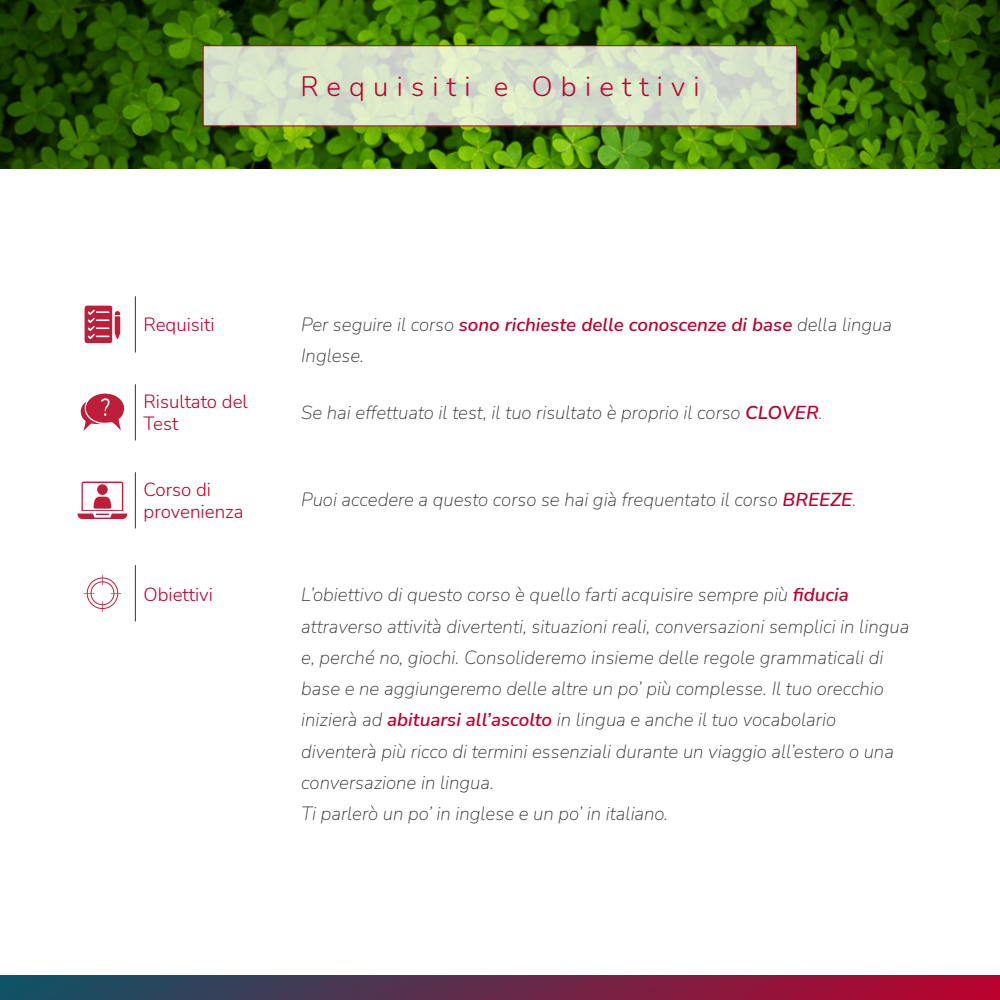
<style>
.page{position:relative;width:1000px;height:1000px;background:#fff}
.page>*{position:absolute;margin:0;border:0;box-sizing:border-box;transform-origin:0 0}
.t1{font:300 27.5px "Nunito";letter-spacing:.3em;color:#bc002d}
.t2{font:italic 200 18.75px/31.2px "Nunito";color:#333}
.t3{font:300 18.75px "Nunito";color:#bc002d}
.s1{font-weight:600;color:#bc002d}
</style>
<div class="page">
<img style="left:0;top:0;width:1000px;height:169px">
<svg style="left:202px;top:45px;width:596px;height:82px;fill:#d7e4c9"></svg>
<div style="left:0;top:975px;width:1000px;height:25px;background:linear-gradient(to right,#0f5366,#b9012e)"></div>
<svg style="left:85px;top:306px;width:35px;height:37px"></svg>
<svg style="left:81px;top:394px;width:43px;height:37px"></svg>
<hr style="left:135px;top:296px;width:1px;height:56px;background:#333">
<hr style="left:135px;top:384px;width:1px;height:56px;background:#333">
<svg style="left:78px;top:482px;width:49px;height:37px"></svg>
<svg style="left:84px;top:575px;width:37px;height:37px"></svg>
<hr style="left:135px;top:472px;width:1px;height:56px;background:#333">
<hr style="left:135px;top:565px;width:1px;height:56px;background:#333">
<p class="t1" style="left:300px;top:67px;width:401px">Requisiti e Obiettivi</p>
<p class="t3" style="left:144px;top:311px;width:73px">Requisiti</p>
<p class="t3" style="left:144px;top:388px;width:106px">Risultato del</p>
<p class="t3" style="left:144px;top:411px;width:36px">Test</p>
<p class="t3" style="left:144px;top:476px;width:69px">Corso di</p>
<p class="t3" style="left:144px;top:499px;width:101px">provenienza</p>
<p class="t3" style="left:144px;top:582px;width:71px">Obiettivi</p>
<p class="t2" style="left:301px;top:308px;width:592px">Per seguire il corso <span class="s1">sono richieste delle conoscenze di base</span> della lingua<br>Inglese.</p>
<p class="t2" style="left:301px;top:396px;width:523px">Se hai effettuato il test, il tuo risultato è proprio il corso <span class="s1">CLOVER</span>.</p>
<p class="t2" style="left:301px;top:484px;width:557px">Puoi accedere a questo corso se hai già frequentato il corso <span class="s1">BREEZE</span>.</p>
<p class="t2" style="left:301px;top:579px;width:610px">L’obiettivo di questo corso è quello farti acquisire sempre più <span class="s1">fiducia </span>attraverso attività divertenti, situazioni reali, conversazioni semplici in lingua e, perché no, giochi. Consolideremo insieme delle regole grammaticali di base e ne aggiungeremo delle altre un po’ più complesse. Il tuo orecchio inizierà ad <span class="s1">abituarsi all’ascolto</span> in lingua e anche il tuo vocabolario diventerà più ricco di termini essenziali durante un viaggio all’estero o una conversazione in lingua.</p>
<p class="t2" style="left:301px;top:797px;width:368px">Ti parlerò un po’ in inglese e un po’ in italiano.</p>
</div>
